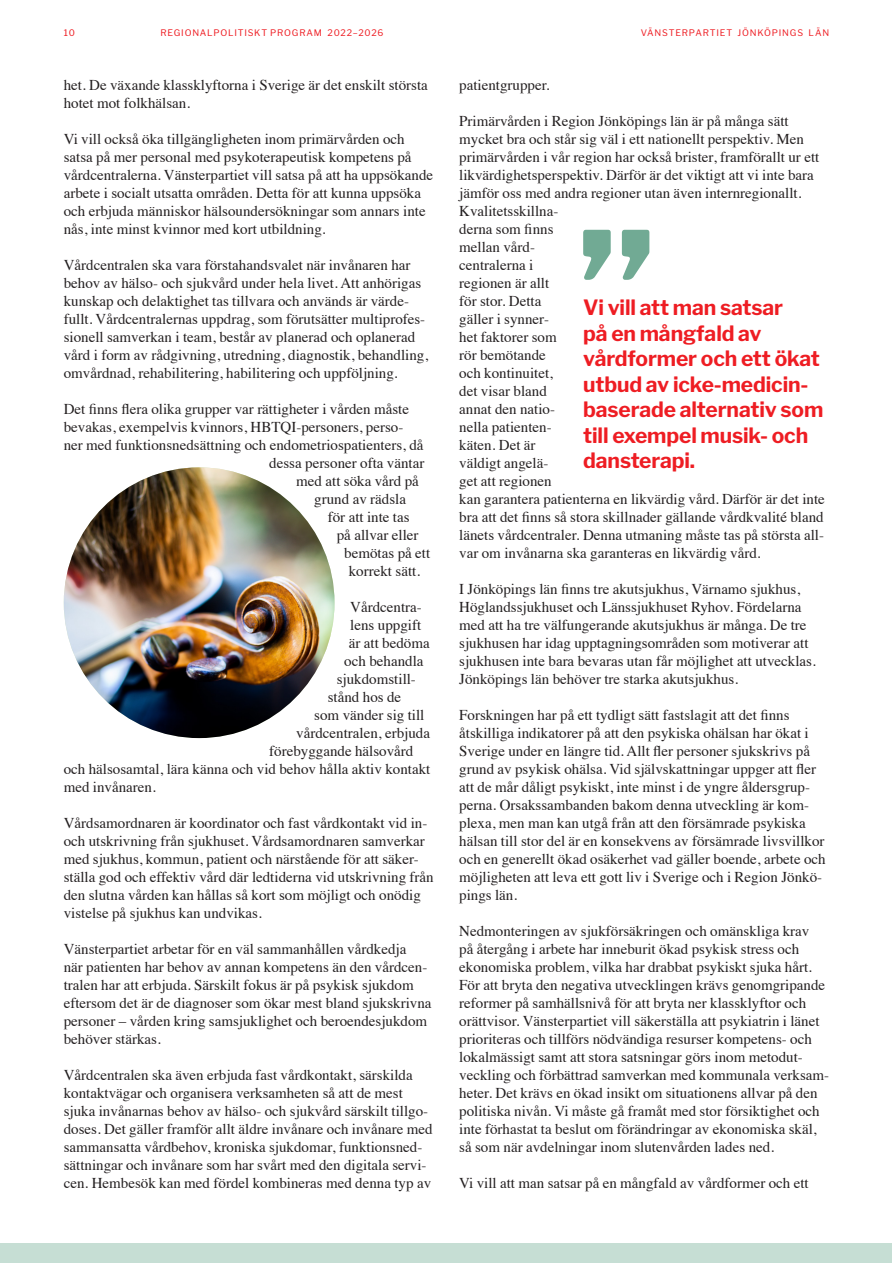
<style>
.page{position:relative;width:893px;height:1263px;background:#fff}
.page>*{position:absolute;margin:0;border:0;box-sizing:border-box;transform-origin:0 0}
.Citat_Libre_Franklin{font:700 21px/25.5px "Libre Franklin";letter-spacing:-.005em;color:#ee1d23}
.Bröd_Artikel_Times_1{font:15px/18px "Times";color:#231f20}
.t1{font:9px "Libre Franklin";letter-spacing:.085em;color:#ee1d23}
</style>
<div class="page">
<div style="left:0;top:1243px;width:892px;height:20px;background:#c6ded4"></div>
<img style="left:64px;top:467px;width:270px;height:271px;border-radius:135px">
<svg style="left:583px;top:230px;width:66px;height:50px"></svg>
<p class="t1" style="left:64px;top:26px;width:13px">10</p>
<p class="t1" style="left:161px;top:26px;width:225px">REGIONALPOLITISKT PROGRAM 2022–2026</p>
<p class="t1" style="left:641px;top:26px;width:190px">VÄNSTERPARTIET JÖNKÖPINGS LÄN</p>
<p class="Bröd_Artikel_Times_1" style="left:64px;top:74px;width:366px">het. De växande klassklyftorna i Sverige är det enskilt största hotet mot folkhälsan.</p>
<p class="Bröd_Artikel_Times_1" style="left:64px;top:128px;width:371px">Vi vill också öka tillgängligheten inom primärvården och satsa på mer personal med psykoterapeutisk kompetens på vårdcentralerna. Vänsterpartiet vill satsa på att ha uppsökande arbete i socialt utsatta områden. Detta för att kunna uppsöka och erbjuda människor hälsoundersökningar som annars inte nås, inte minst kvinnor med kort utbildning.</p>
<p class="Bröd_Artikel_Times_1" style="left:64px;top:254px;width:366px">Vårdcentralen ska vara förstahandsvalet när invånaren har behov av hälso- och sjukvård under hela livet. Att anhörigas kunskap och delaktighet tas tillvara och används är värde&shy;fullt. Vårdcentralernas uppdrag, som förutsätter multiprofes&shy;sionell samverkan i team, består av planerad och oplanerad vård i form av rådgivning, utredning, diagnostik, behandling, omvårdnad, rehabilitering, habilitering och uppföljning.</p>
<p class="Bröd_Artikel_Times_1" style="left:64px;top:398px;width:347px">Det finns flera olika grupper var rättigheter i vården måste</p>
<p class="Bröd_Artikel_Times_1" style="left:64px;top:416px;width:341px">bevakas, exempelvis kvinnors, HBTQI-personers, perso-</p>
<p class="Bröd_Artikel_Times_1" style="left:64px;top:434px;width:361px">ner med funktionsnedsättning och endometriospatienters, då</p>
<p class="Bröd_Artikel_Times_1" style="left:269px;top:452px;width:157px">dessa personer ofta väntar</p>
<p class="Bröd_Artikel_Times_1" style="left:296px;top:470px;width:124px">med att söka vård på</p>
<p class="Bröd_Artikel_Times_1" style="left:314px;top:488px;width:93px">grund av rädsla</p>
<p class="Bröd_Artikel_Times_1" style="left:328px;top:506px;width:83px">för att inte tas</p>
<p class="Bröd_Artikel_Times_1" style="left:337px;top:524px;width:83px">på allvar eller</p>
<p class="Bröd_Artikel_Times_1" style="left:344px;top:542px;width:87px">bemötas på ett</p>
<p class="Bröd_Artikel_Times_1" style="left:349px;top:560px;width:73px">korrekt sätt.</p>
<p class="Bröd_Artikel_Times_1" style="left:350px;top:596px;width:73px">Vårdcentra-</p>
<p class="Bröd_Artikel_Times_1" style="left:350px;top:614px;width:72px">lens uppgift</p>
<p class="Bröd_Artikel_Times_1" style="left:349px;top:632px;width:82px">är att bedöma</p>
<p class="Bröd_Artikel_Times_1" style="left:344px;top:650px;width:81px">och behandla</p>
<p class="Bröd_Artikel_Times_1" style="left:337px;top:668px;width:81px">sjukdomstill-</p>
<p class="Bröd_Artikel_Times_1" style="left:328px;top:686px;width:75px">stånd hos de</p>
<p class="Bröd_Artikel_Times_1" style="left:314px;top:704px;width:112px">som vänder sig till</p>
<p class="Bröd_Artikel_Times_1" style="left:296px;top:722px;width:135px">vårdcentralen, erbjuda</p>
<p class="Bröd_Artikel_Times_1" style="left:269px;top:740px;width:146px">förebyggande hälsovård</p>
<p class="Bröd_Artikel_Times_1" style="left:64px;top:758px;width:368px">och hälsosamtal, lära känna och vid behov hålla aktiv kontakt</p>
<p class="Bröd_Artikel_Times_1" style="left:64px;top:776px;width:94px">med invånaren.</p>
<p class="Bröd_Artikel_Times_1" style="left:64px;top:812px;width:371px">Vårdsamordnaren är koordinator och fast vårdkontakt vid in&shy;och utskrivning från sjukhuset. Vårdsamordnaren samverkar med sjukhus, kommun, patient och närstående för att säker&shy;ställa god och effektiv vård där ledtiderna vid utskrivning från den slutna vården kan hållas så kort som möjligt och onödig vistelse på sjukhus kan undvikas.</p>
<p class="Bröd_Artikel_Times_1" style="left:64px;top:938px;width:369px">Vänsterpartiet arbetar för en väl sammanhållen vårdkedja<br>när patienten har behov av annan kompetens än den vårdcen&shy;tralen har att erbjuda. Särskilt fokus är på psykisk sjukdom eftersom det är de diagnoser som ökar mest bland sjukskrivna personer – vården kring samsjuklighet och beroendesjukdom behöver stärkas.</p>
<p class="Bröd_Artikel_Times_1" style="left:64px;top:1064px;width:370px">Vårdcentralen ska även erbjuda fast vårdkontakt, särskilda kontaktvägar och organisera verksamheten så att de mest sjuka invånarnas behov av hälso- och sjukvård särskilt tillgo&shy;doses. Det gäller framför allt äldre invånare och invånare med sammansatta vårdbehov, kroniska sjukdomar, funktionsned&shy;sättningar och invånare som har svårt med den digitala servi&shy;cen. Hembesök kan med fördel kombineras med denna typ av</p>
<p class="Bröd_Artikel_Times_1" style="left:459px;top:75px;width:92px">patientgrupper.</p>
<p class="Bröd_Artikel_Times_1" style="left:459px;top:111px;width:367px">Primärvården i Region Jönköpings län är på många sätt mycket bra och står sig väl i ett nationellt perspektiv. Men primärvården i vår region har också brister, framförallt ur ett likvärdighetsperspektiv. Därför är det viktigt att vi inte bara jämför oss med andra regioner utan även internregionallt.<br>Kvalitetsskillna-<br>derna som finns<br>mellan vård-<br>centralerna i<br>regionen är allt<br>för stor. Detta<br>gäller i synner-<br>het faktorer som<br>rör bemötande<br>och kontinuitet,<br>det visar bland<br>annat den natio-<br>nella patienten-<br>käten. Det är<br>väldigt angelä-<br>get att regionen<br>kan garantera patienterna en likvärdig vård. Därför är det inte bra att det finns så stora skillnader gällande vårdkvalité bland länets vårdcentraler. Denna utmaning måste tas på största all&shy;var om invånarna ska garanteras en likvärdig vård.</p>
<p class="Bröd_Artikel_Times_1" style="left:459px;top:579px;width:358px">I Jönköpings län finns tre akutsjukhus, Värnamo sjukhus, Höglandssjukhuset och Länssjukhuset Ryhov. Fördelarna med att ha tre välfungerande akutsjukhus är många. De tre sjukhusen har idag upptagningsområden som motiverar att sjukhusen inte bara bevaras utan får möjlighet att utvecklas.<br>Jönköpings län behöver tre starka akutsjukhus.</p>
<p class="Bröd_Artikel_Times_1" style="left:459px;top:705px;width:368px">Forskningen har på ett tydligt sätt fastslagit att det finns åtskilliga indikatorer på att den psykiska ohälsan har ökat i Sverige under en längre tid. Allt fler personer sjukskrivs på grund av psykisk ohälsa. Vid självskattningar uppger att fler att de mår dåligt psykiskt, inte minst i de yngre åldersgrup&shy;perna. Orsakssambanden bakom denna utveckling är kom&shy;plexa, men man kan utgå från att den försämrade psykiska hälsan till stor del är en konsekvens av försämrade livsvillkor och en generellt ökad osäkerhet vad gäller boende, arbete och möjligheten att leva ett gott liv i Sverige och i Region Jönkö&shy;pings län.</p>
<p class="Bröd_Artikel_Times_1" style="left:459px;top:921px;width:371px">Nedmonteringen av sjukförsäkringen och omänskliga krav<br>på återgång i arbete har inneburit ökad psykisk stress och ekonomiska problem, vilka har drabbat psykiskt sjuka hårt.<br>För att bryta den negativa utvecklingen krävs genomgripande reformer på samhällsnivå för att bryta ner klassklyftor och orättvisor. Vänsterpartiet vill säkerställa att psykiatrin i länet prioriteras och tillförs nödvändiga resurser kompetens- och lokalmässigt samt att stora satsningar görs inom metodut&shy;veckling och förbättrad samverkan med kommunala verksam&shy;heter. Det krävs en ökad insikt om situationens allvar på den politiska nivån. Vi måste gå framåt med stor försiktighet och inte förhastat ta beslut om förändringar av ekonomiska skäl, så som när avdelningar inom slutenvården lades ned.</p>
<p class="Bröd_Artikel_Times_1" style="left:459px;top:1173px;width:351px">Vi vill att man satsar på en mångfald av vårdformer och ett</p>
<p class="Citat_Libre_Franklin" style="left:583px;top:293px;width:242px">Vi vill att man satsar<br>på en mångfald av vårdformer och ett ökat utbud av icke-medicin&shy;baserade alternativ som till exempel musik- och dansterapi.</p>
</div>
